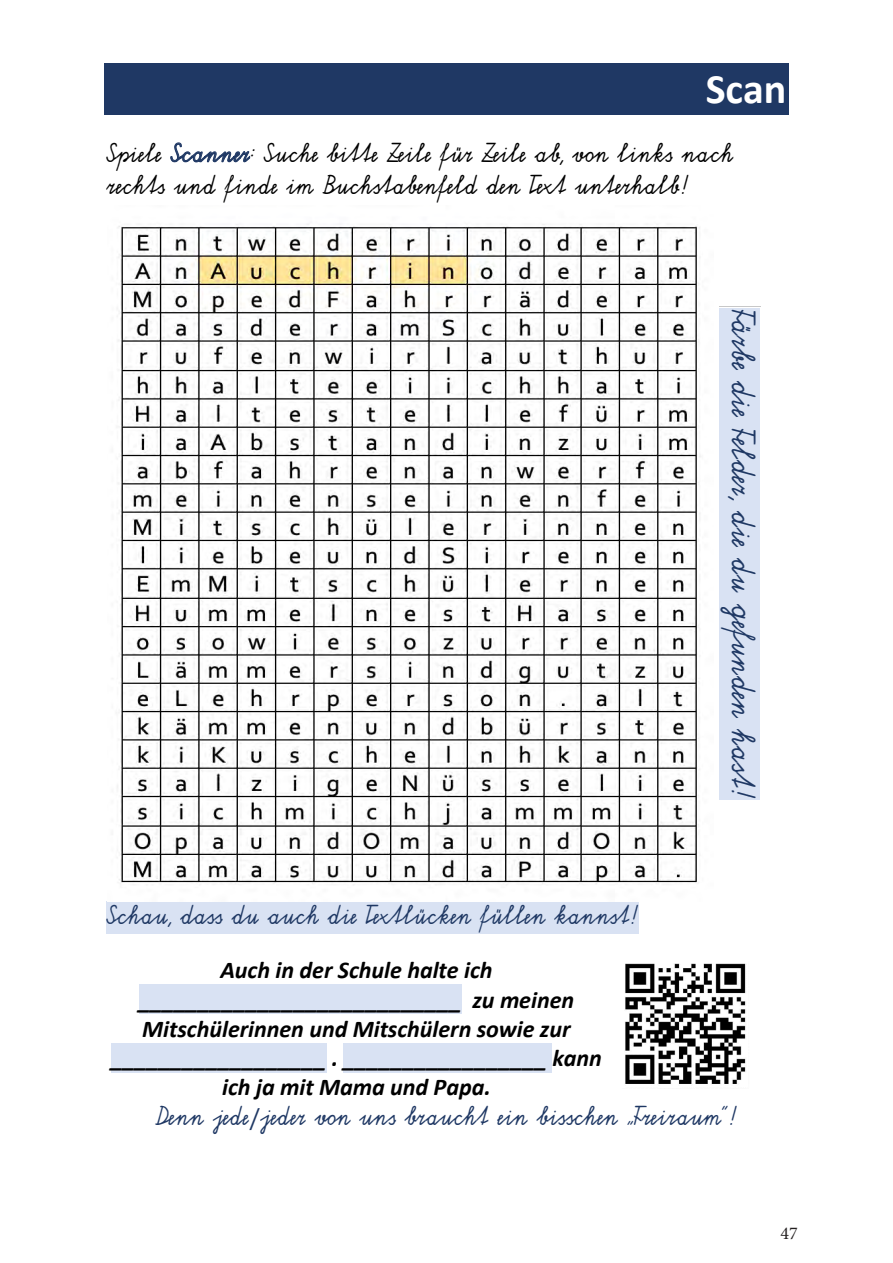
<style>
.page{position:relative;width:893px;height:1263px;background:#fff}
.page>*{position:absolute;margin:0;border:0;box-sizing:border-box;transform-origin:0 0}
.t1{font:700 42.15px "Calibri";color:#fff}
.t2{font:29.85px "Ausgangsschrift";letter-spacing:.005em;color:#1f3864}
.t3{font:italic 700 24.15px "Calibri";color:#000}
.t4{font:24.15px/32.1px "Ausgangsschrift";color:#000}
.t5{font:24.15px "Ausgangsschrift";color:#1f3864}
.t6{font:18px "Minion Pro";color:#231f20}
.s1{font-size:23.7px;color:#1f3864}
.s2{font-family:"Cambria"}
</style>
<div class="page">
<div style="left:104px;top:63px;width:685px;height:51px;background:#1f3864"></div>
<div style="left:106px;top:902px;width:533px;height:32px;background:#d9e2f3"></div>
<div style="left:139px;top:985px;width:322px;height:29px;background:#d9e2f3"></div>
<div style="left:111px;top:1043px;width:215px;height:30px;background:#d9e2f3"></div>
<div style="left:344px;top:1043px;width:208px;height:30px;background:#d9e2f3"></div>
<img style="left:117px;top:224px;width:584px;height:661px">
<img style="left:625px;top:963px;width:121px;height:121px">
<div style="left:720px;top:309px;width:40px;height:491px;background:#d9e2f3"></div>
<p class="t1" style="left:706px;top:59px;width:82px">Scan</p>
<p class="t4" style="left:106px;top:140px;width:628px">Spiele <span class="s1">Scanner</span>: Suche bitte Zeile für Zeile ab, von links nach rechts und finde im Buchstabenfeld den Text unterhalb!</p>
<p class="t2" style="left:760px;top:309px;width:492px;rotate:90deg">Färbe die Felder, die du gefunden hast!</p>
<p class="t5" style="left:106px;top:901px;width:534px">Schau, dass du auch die Textlücken füllen kannst!</p>
<p class="t3" style="left:220px;top:953px;width:274px">Auch in der Schule halte ich</p>
<p class="t3" style="left:139px;top:982px;width:437px">___________________________ zu meinen</p>
<p class="t3" style="left:142px;top:1011px;width:430px">Mitschülerinnen und Mitschülern sowie zur</p>
<p class="t3" style="left:111px;top:1041px;width:492px">__________________ . _________________ kann</p>
<p class="t3" style="left:222px;top:1070px;width:270px">ich ja mit Mama und Papa.</p>
<p class="t5" style="left:155px;top:1102px;width:584px">Denn jede<span class="s2">/</span>jeder von uns braucht ein bisschen „Freiraum“!</p>
<p class="t6" style="left:781px;top:1221px;width:19px">47</p>
</div>
